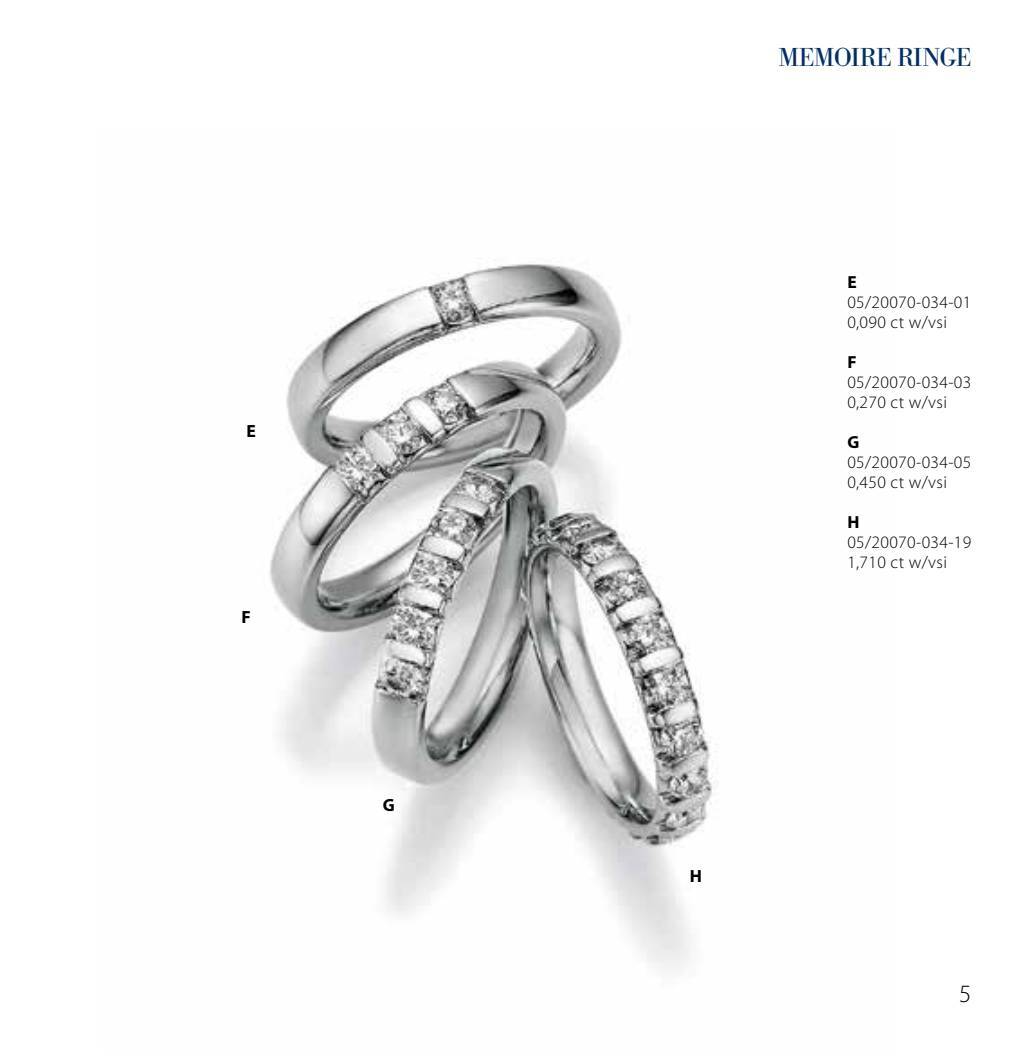
<style>
.page{position:relative;width:1028px;height:1063px;background:#fff}
.page>*{position:absolute;margin:0;border:0;box-sizing:border-box;transform-origin:0 0}
.t1{font:25.5px "IBM Final Bodoni Text";letter-spacing:-.015em;color:#003063}
.t2{font:300 25px "Myriad Pro";color:#000}
.t3{font:700 17.75px "Myriad Pro";color:#000}
.t4{font:300 17.5px/20px "Myriad Pro";letter-spacing:.02em;color:#000}
.t5{font:700 17.5px "Myriad Pro";color:#000}
</style>
<div class="page">
<img style="left:270px;top:260px;width:448px;height:711px">
<p class="t3" style="left:246px;top:419px;width:11px">E</p>
<p class="t3" style="left:241px;top:605px;width:11px">F</p>
<p class="t3" style="left:383px;top:793px;width:14px">G</p>
<h1 class="t1" style="left:778px;top:42px;width:194px">MEMOIRE RINGE</h1>
<p class="t5" style="left:847px;top:271px;width:11px">E</p>
<p class="t4" style="left:847px;top:293px;width:125px">05/20070-034-01<br>0,090 ct w/vsi</p>
<p class="t5" style="left:847px;top:351px;width:11px">F</p>
<p class="t4" style="left:847px;top:373px;width:125px">05/20070-034-03<br>0,270 ct w/vsi</p>
<p class="t5" style="left:847px;top:431px;width:13px">G</p>
<p class="t4" style="left:847px;top:453px;width:125px">05/20070-034-05<br>0,450 ct w/vsi</p>
<p class="t5" style="left:847px;top:511px;width:14px">H</p>
<p class="t4" style="left:847px;top:533px;width:125px">05/20070-034-19<br>1,710 ct w/vsi</p>
<p class="t3" style="left:690px;top:864px;width:14px">H</p>
<h2 class="t2" style="left:959px;top:980px;width:14px">5</h2>
</div>
